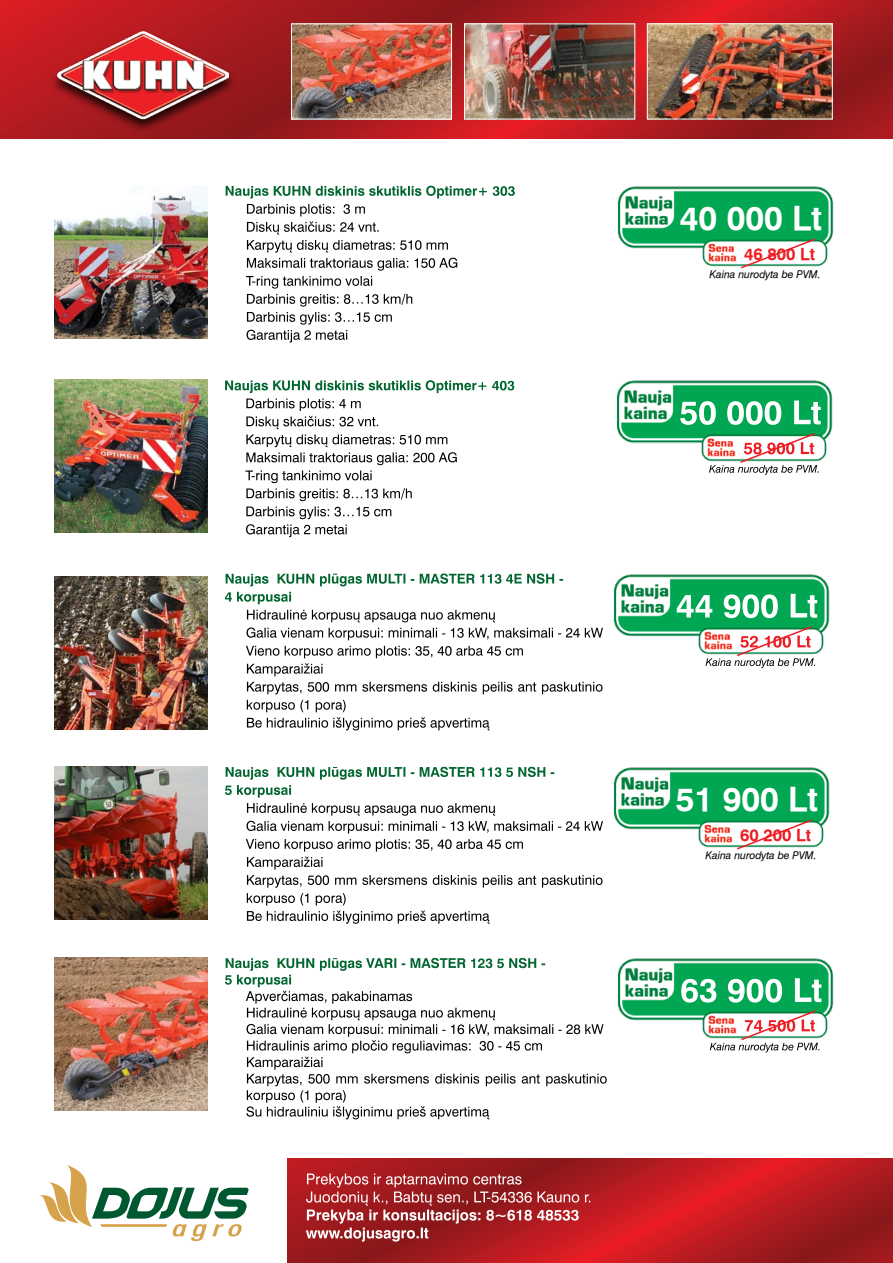
<style>
.page{position:relative;width:893px;height:1263px;background:#fff}
.page>*{position:absolute;margin:0;border:0;box-sizing:border-box;transform-origin:0 0}
.t1{font:33px "Helvetica ULT Bold";color:#fff}
.t2{font:16.5px "Helvetica ULT Bold";color:#ed1d24}
.t3{font:10.5px "Helvetica ULT Italic";color:#000}
</style>
<div class="page">
<svg style="left:287px;top:1158px;width:606px;height:105px;background:#b51b1f"></svg>
<svg style="left:0;top:0;width:893px;height:139px;background:#af1c20"></svg>
<svg style="left:40px;top:1165px;width:209px;height:76px"></svg>
<img style="left:613px;top:767px;width:217px;height:81px">
<svg style="left:735px;top:818px;width:78px;height:32px"></svg>
<svg style="left:247px;top:875px;width:355px;height:49px"></svg>
<svg style="left:246px;top:839px;width:277px;height:30px"></svg>
<svg style="left:225px;top:767px;width:378px;height:66px"></svg>
<img style="left:55px;top:766px;width:153px;height:153px">
<img style="left:617px;top:186px;width:217px;height:81px">
<svg style="left:739px;top:237px;width:78px;height:32px"></svg>
<svg style="left:226px;top:186px;width:289px;height:157px"></svg>
<img style="left:55px;top:185px;width:153px;height:153px">
<div style="left:49px;top:29px;width:189px;height:105px;background:#000;opacity:.85"></div>
<img style="left:58px;top:16px;width:170px;height:123px">
<img style="left:293px;top:25px;width:157px;height:92px">
<div style="left:291px;top:23px;width:161px;height:96px;border:1px solid #fff"></div>
<img style="left:466px;top:25px;width:167px;height:92px">
<div style="left:464px;top:23px;width:171px;height:96px;border:1px solid #fff"></div>
<img style="left:649px;top:25px;width:182px;height:92px">
<div style="left:647px;top:23px;width:186px;height:96px;border:1px solid #fff"></div>
<img style="left:616px;top:380px;width:217px;height:81px">
<svg style="left:680px;top:400px;width:141px;height:25px"></svg>
<svg style="left:709px;top:432px;width:110px;height:43px"></svg>
<svg style="left:225px;top:380px;width:289px;height:157px"></svg>
<img style="left:54px;top:380px;width:153px;height:153px">
<img style="left:617px;top:958px;width:217px;height:80px">
<svg style="left:681px;top:978px;width:140px;height:25px"></svg>
<svg style="left:225px;top:958px;width:382px;height:161px"></svg>
<svg style="left:710px;top:1009px;width:109px;height:43px"></svg>
<img style="left:613px;top:574px;width:217px;height:80px">
<svg style="left:677px;top:594px;width:140px;height:24px"></svg>
<svg style="left:706px;top:625px;width:109px;height:43px"></svg>
<svg style="left:247px;top:700px;width:243px;height:30px"></svg>
<svg style="left:246px;top:610px;width:357px;height:84px"></svg>
<svg style="left:225px;top:592px;width:66px;height:12px"></svg>
<svg style="left:226px;top:573px;width:337px;height:13px"></svg>
<svg style="left:306px;top:1173px;width:284px;height:68px;background:#af4245"></svg>
<img style="left:55px;top:957px;width:153px;height:154px">
<img style="left:55px;top:577px;width:153px;height:153px">
<h1 class="t1" style="left:680px;top:198px;width:143px">40 000 Lt</h1>
<h2 class="t2" style="left:744px;top:244px;width:72px">46 800 Lt</h2>
<p class="t3" style="left:709px;top:268px;width:113px">Kaina nurodyta be PVM.</p>
<h1 class="t1" style="left:676px;top:779px;width:143px">51 900 Lt</h1>
<h2 class="t2" style="left:740px;top:825px;width:72px">60 200 Lt</h2>
<p class="t3" style="left:705px;top:849px;width:113px">Kaina nurodyta be PVM.</p>
</div>
